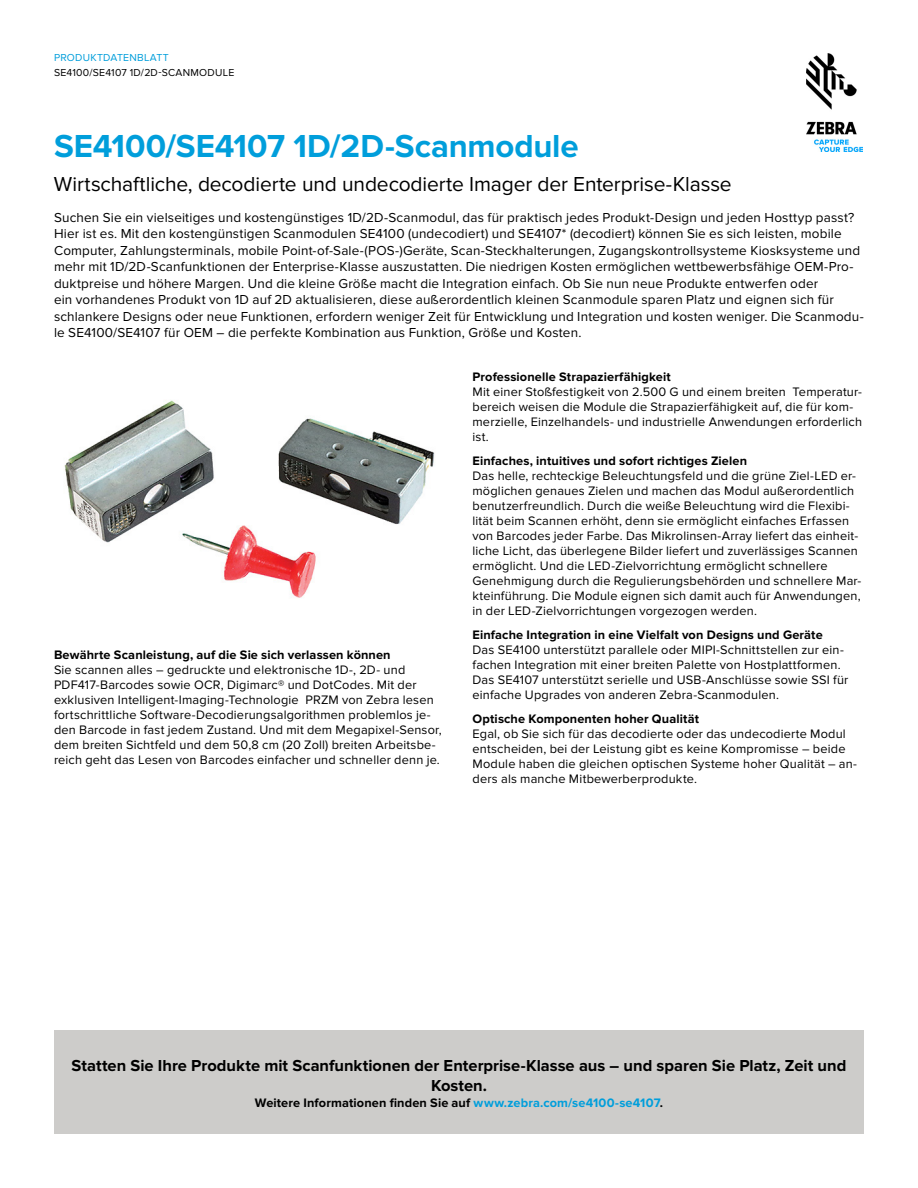
<style>
.page{position:relative;width:918px;height:1188px;background:#fff}
.page>*{position:absolute;margin:0;border:0;box-sizing:border-box;transform-origin:0 0}
.t1{font:700 33px "Proxima Nova";letter-spacing:-.005em;color:#009edb}
.t2{font:21px "Proxima Nova";letter-spacing:-.005em;color:#000}
.t3{font:700 16.5px/20.2px "Proxima Nova";color:#000;text-align:center}
.t4{font:13.5px/16.5px "Proxima Nova";letter-spacing:.01em;color:#000}
.t5{font:12.75px/15px "Proxima Nova";letter-spacing:.015em;color:#000}
.t6{font:700 12.75px "Proxima Nova";letter-spacing:.01em;color:#000}
.t7{font:10.5px "Proxima Nova";letter-spacing:.025em;color:#000}
.t8{font:10.5px "Proxima Nova";letter-spacing:.025em;color:#009edb}
.s1{color:#009edb}
</style>
<div class="page">
<img style="left:806px;top:54px;width:56px;height:97px">
<div style="left:54px;top:1031px;width:810px;height:103px;background:#cdccca"></div>
<img style="left:64px;top:400px;width:371px;height:198px">
<p class="t8" style="left:54px;top:52px;width:116px">PRODUKTDATENBLATT</p>
<p class="t7" style="left:54px;top:66px;width:182px">SE4100/SE4107 1D/2D-SCANMODULE</p>
<h1 class="t1" style="left:54px;top:127px;width:526px">SE4100/SE4107 1D/2D-Scanmodule</h1>
<h2 class="t2" style="left:54px;top:172px;width:679px">Wirtschaftliche, decodierte und undecodierte Imager der Enterprise-Klasse</h2>
<p class="t4" style="left:54px;top:209px;width:811px">Suchen Sie ein vielseitiges und kostengünstiges 1D/2D-Scanmodul, das für praktisch jedes Produkt-Design und jeden Hosttyp passt?<br>Hier ist es. Mit den kostengünstigen Scanmodulen SE4100 (undecodiert) und SE4107* (decodiert) können Sie es sich leisten, mobile Computer, Zahlungsterminals, mobile Point-of-Sale-(POS-)Geräte, Scan-Steckhalterungen, Zugangskontrollsysteme Kiosksysteme und mehr mit 1D/2D-Scanfunktionen der Enterprise-Klasse auszustatten. Die niedrigen Kosten ermöglichen wettbewerbsfähige OEM-Pro&shy;duktpreise und höhere Margen. Und die kleine Größe macht die Integration einfach. Ob Sie nun neue Produkte entwerfen oder<br>ein vorhandenes Produkt von 1D auf 2D aktualisieren, diese außerordentlich kleinen Scanmodule sparen Platz und eignen sich für schlankere Designs oder neue Funktionen, erfordern weniger Zeit für Entwicklung und Integration und kosten weniger. Die Scanmodu&shy;le SE4100/SE4107 für OEM – die perfekte Kombination aus Funktion, Größe und Kosten.</p>
<p class="t6" style="left:54px;top:648px;width:338px">Bewährte Scanleistung, auf die Sie sich verlassen können</p>
<p class="t5" style="left:54px;top:663px;width:389px">Sie scannen alles – gedruckte und elektronische 1D-, 2D- und PDF417-Barcodes sowie OCR, Digimarc® und DotCodes. Mit der exklusiven Intelligent-Imaging-Technologie PRZM von Zebra lesen fortschrittliche Software-Decodierungsalgorithmen problemlos je&shy;den Barcode in fast jedem Zustand. Und mit dem Megapixel-Sensor, dem breiten Sichtfeld und dem 50,8 cm (20 Zoll) breiten Arbeitsbe&shy;reich geht das Lesen von Barcodes einfacher und schneller denn je.</p>
<p class="t6" style="left:472px;top:369px;width:200px">Professionelle Strapazierfähigkeit</p>
<p class="t5" style="left:472px;top:384px;width:391px">Mit einer Stoßfestigkeit von 2.500 G und einem breiten Temperatur&shy;bereich weisen die Module die Strapazierfähigkeit auf, die für kom&shy;merzielle, Einzelhandels- und industrielle Anwendungen erforderlich ist.</p>
<p class="t6" style="left:472px;top:453px;width:276px">Einfaches, intuitives und sofort richtiges Zielen</p>
<p class="t5" style="left:472px;top:468px;width:390px">Das helle, rechteckige Beleuchtungsfeld und die grüne Ziel-LED er&shy;möglichen genaues Zielen und machen das Modul außerordentlich benutzerfreundlich. Durch die weiße Beleuchtung wird die Flexibi&shy;lität beim Scannen erhöht, denn sie ermöglicht einfaches Erfassen von Barcodes jeder Farbe. Das Mikrolinsen-Array liefert das einheit&shy;liche Licht, das überlegene Bilder liefert und zuverlässiges Scannen ermöglicht. Und die LED-Zielvorrichtung ermöglicht schnellere Genehmigung durch die Regulierungsbehörden und schnellere Mar&shy;kteinführung. Die Module eignen sich damit auch für Anwendungen, in der LED-Zielvorrichtungen vorgezogen werden.</p>
<p class="t6" style="left:472px;top:627px;width:352px">Einfache Integration in eine Vielfalt von Designs und Geräte</p>
<p class="t5" style="left:472px;top:642px;width:377px">Das SE4100 unterstützt parallele oder MIPI-Schnittstellen zur ein&shy;fachen Integration mit einer breiten Palette von Hostplattformen.<br>Das SE4107 unterstützt serielle und USB-Anschlüsse sowie SSI für einfache Upgrades von anderen Zebra-Scanmodulen.</p>
<p class="t6" style="left:472px;top:711px;width:228px">Optische Komponenten hoher Qualität</p>
<p class="t5" style="left:472px;top:726px;width:386px">Egal, ob Sie sich für das decodierte oder das undecodierte Modul entscheiden, bei der Leistung gibt es keine Kompromisse – beide Module haben die gleichen optischen Systeme hoher Qualität – an&shy;ders als manche Mitbewerberprodukte.</p>
<p class="t3" style="left:72px;top:1056px;width:776px">Statten Sie Ihre Produkte mit Scanfunktionen der Enterprise-Klasse aus – und sparen Sie Platz, Zeit und<br>Kosten.</p>
<p class="t6" style="left:255px;top:1095px;width:410px">Weitere Informationen finden Sie auf <span class="s1">www.zebra.com/se4100-se4107</span>.</p>
</div>
